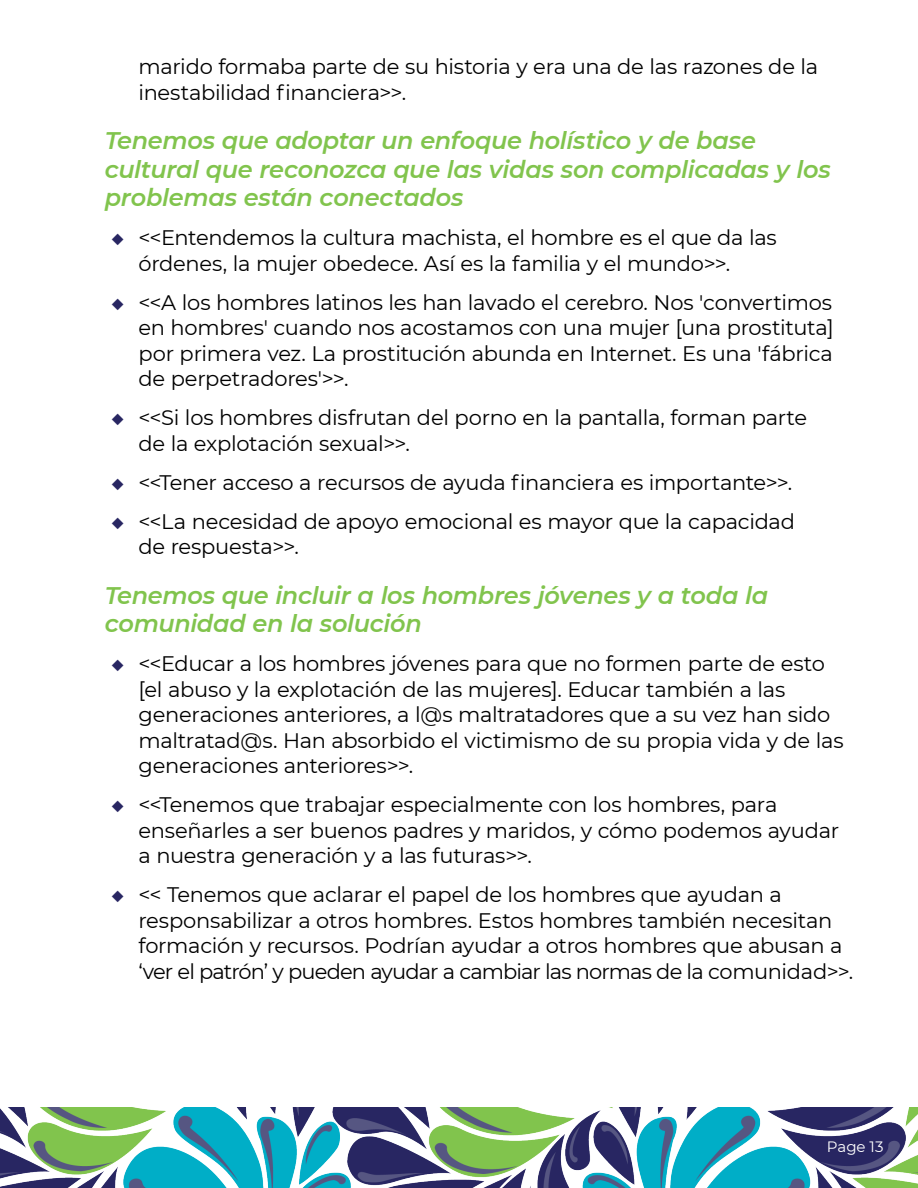
<style>
.page{position:relative;width:918px;height:1188px;background:#fff}
.page>*{position:absolute;margin:0;border:0;box-sizing:border-box;transform-origin:0 0}
.paragraph_header_2nd{font:italic 600 24px/28.8px "Montserrat";letter-spacing:-.015em;color:#81c44d}
.t1{font:21px/25.5px "Montserrat";letter-spacing:-.015em;color:#000}
.t2{font:15px "Montserrat";color:#fff}
.s1{color:#282662}
</style>
<div class="page">
<img style="left:0;top:1107px;width:918px;height:81px">
<p class="t1" style="left:139px;top:53px;width:681px">marido formaba parte de su historia y era una de las razones de la inestabilidad financiera&gt;&gt;.</p>
<p class="paragraph_header_2nd" style="left:105px;top:125px;width:728px">Tenemos que adoptar un enfoque holístico y de base cultural que reconozca que las vidas son complicadas y los problemas están conectados</p>
<p class="t1" style="left:139px;top:225px;width:640px;text-indent:-27px"><span class="s1">◆</span> &lt;&lt;Entendemos la cultura machista, el hombre es el que da las órdenes, la mujer obedece. Así es la familia y el mundo&gt;&gt;.</p>
<p class="t1" style="left:139px;top:289px;width:697px;text-align:justify;text-indent:-27px"><span class="s1">◆</span> &lt;&lt;A los hombres latinos les han lavado el cerebro. Nos 'convertimos en hombres' cuando nos acostamos con una mujer [una prostituta] por primera vez. La prostitución abunda en Internet. Es una 'fábrica de perpetradores'&gt;&gt;.</p>
<p class="t1" style="left:139px;top:405px;width:670px;text-indent:-27px"><span class="s1">◆</span> &lt;&lt;Si los hombres disfrutan del porno en la pantalla, forman parte de la explotación sexual&gt;&gt;.</p>
<p class="t1" style="left:112px;top:469px;width:682px"><span class="s1">◆</span> &lt;&lt;Tener acceso a recursos de ayuda financiera es importante&gt;&gt;.</p>
<p class="t1" style="left:139px;top:508px;width:658px;text-indent:-27px"><span class="s1">◆</span> &lt;&lt;La necesidad de apoyo emocional es mayor que la capacidad de respuesta&gt;&gt;.</p>
<p class="paragraph_header_2nd" style="left:105px;top:580px;width:665px">Tenemos que incluir a los hombres jóvenes y a toda la comunidad en la solución</p>
<p class="t1" style="left:139px;top:650px;width:707px;text-indent:-27px"><span class="s1">◆</span> &lt;&lt;Educar a los hombres jóvenes para que no formen parte de esto [el abuso y la explotación de las mujeres]. Educar también a las generaciones anteriores, a l@s maltratadores que a su vez han sido maltratad@s. Han absorbido el victimismo de su propia vida y de las generaciones anteriores&gt;&gt;.</p>
<p class="t1" style="left:139px;top:791px;width:702px;text-indent:-27px"><span class="s1">◆</span> &lt;&lt;Tenemos que trabajar especialmente con los hombres, para enseñarles a ser buenos padres y maridos, y cómo podemos ayudar a nuestra generación y a las futuras&gt;&gt;.</p>
<p class="t1" style="left:139px;top:881px;width:716px;text-indent:-27px"><span class="s1">◆</span> &lt;&lt; Tenemos que aclarar el papel de los hombres que ayudan a responsabilizar a otros hombres. Estos hombres también necesitan formación y recursos. Podrían ayudar a otros hombres que abusan a ‘ver el patrón’ y pueden ayudar a cambiar las normas de la comunidad&gt;&gt;.</p>
<p class="t2" style="left:827px;top:1136px;width:58px">Page 13</p>
</div>
